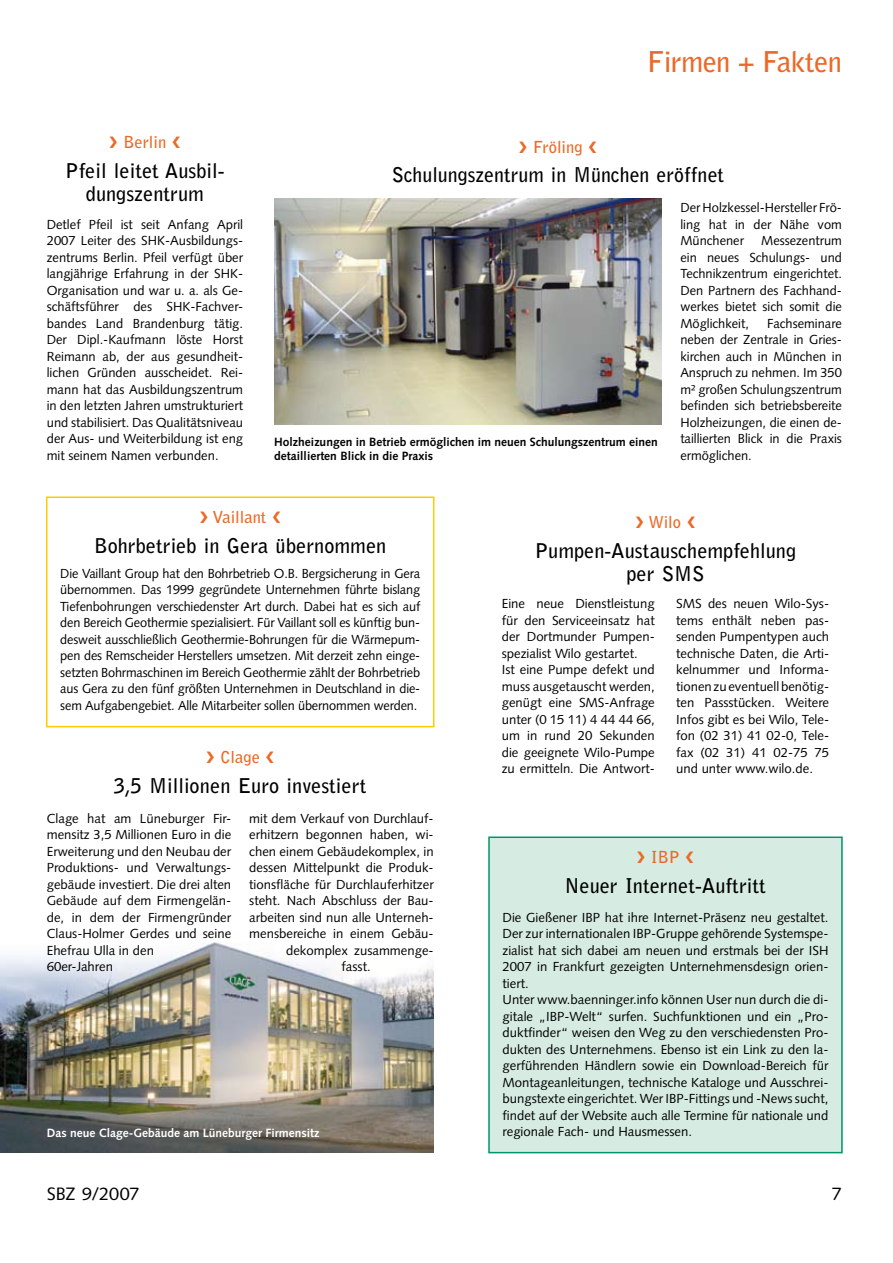
<style>
.page{position:relative;width:893px;height:1263px;background:#fff}
.page>*{position:absolute;margin:0;border:0;box-sizing:border-box;transform-origin:0 0}
.t1{font:700 28.5px "Bell Gothic Std";letter-spacing:-.025em;color:#eb6a28}
.t2{font:700 20.25px/23.2px "Bell Gothic Std";color:#000;text-align:center}
.t3{font:18px "Syntax LT Std";letter-spacing:-.01em;color:#000}
.t4{font:700 16.5px "Bell Gothic Std";color:#eb6a28}
.t5{font:13.2px/16.5px "Syntax LT Std";color:#000;text-align:justify}
.t6{font:700 12px/13.5px "Syntax LT Std";color:#000}
.t7{font:700 12px "Syntax LT Std";color:#fff}
</style>
<div class="page">
<img style="left:0;top:942px;width:434px;height:211px">
<img style="left:274px;top:198px;width:387px;height:226px">
<div style="left:46px;top:496px;width:388px;height:231px;border:2px solid #fecc00"></div>
<div style="left:489px;top:837px;width:353px;height:315px;background:#d6ebe1"></div>
<div style="left:488px;top:836px;width:355px;height:317px;border:2px solid #00946c"></div>
<p class="t4" style="left:109px;top:132px;width:73px">❯ Berlin ❮</p>
<h2 class="t2" style="left:65px;top:159px;width:161px">Pfeil leitet Ausbil&shy;dungszentrum</h2>
<p class="t5" style="left:47px;top:216px;width:198px">Detlef Pfeil ist seit Anfang April 2007 Leiter des SHK-Ausbildungs&shy;zentrums Berlin. Pfeil verfügt über langjährige Erfahrung in der SHK-Organisation und war u. a. als Ge&shy;schäftsführer des SHK-Fachver&shy;bandes Land Brandenburg tätig.<br>Der Dipl.-Kaufmann löste Horst Reimann ab, der aus gesundheit&shy;lichen Gründen ausscheidet. Rei&shy;mann hat das Ausbildungszentrum in den letzten Jahren umstrukturiert und stabilisiert. Das Qualitätsniveau der Aus- und Weiterbildung ist eng mit seinem Namen verbunden.</p>
<h1 class="t1" style="left:647px;top:45px;width:196px">Firmen + Fakten</h1>
<p class="t4" style="left:519px;top:137px;width:80px">❯ Fröling ❮</p>
<h2 class="t2" style="left:392px;top:163px;width:334px">Schulungszentrum in München eröffnet</h2>
<p class="t6" style="left:274px;top:435px;width:385px">Holzheizungen in Betrieb ermöglichen im neuen Schulungszentrum einen detaillierten Blick in die Praxis</p>
<p class="t5" style="left:680px;top:199px;width:163px">Der Holzkessel-Hersteller Frö&shy;ling hat in der Nähe vom Münchener</p>
<p class="t5" style="left:680px;top:232px;width:163px;text-indent:81px">Messezentrum ein neues Schulungs- und Technikzentrum eingerichtet.<br>Den Partnern des Fachhand&shy;werkes bietet sich somit die Möglichkeit,</p>
<p class="t5" style="left:680px;top:315px;width:163px;text-indent:87px">Fachseminare neben der Zentrale in Gries&shy;kirchen auch in München in Anspruch zu nehmen. Im 350 m² großen Schulungszentrum befinden sich betriebsbereite Holzheizungen, die einen de&shy;taillierten Blick in die Praxis ermöglichen.</p>
<p class="t4" style="left:200px;top:507px;width:82px">❯ Vaillant ❮</p>
<h2 class="t2" style="left:94px;top:534px;width:294px">Bohrbetrieb in Gera übernommen</h2>
<p class="t5" style="left:60px;top:565px;width:361px">Die Vaillant Group hat den Bohrbetrieb O.B. Bergsicherung in Gera übernommen. Das 1999 gegründete Unternehmen führte bislang Tiefenbohrungen verschiedenster Art durch. Dabei hat es sich auf den Bereich Geothermie spezialisiert. Für Vaillant soll es künftig bun&shy;desweit ausschließlich Geothermie-Bohrungen für die Wärmepum&shy;pen des Remscheider Herstellers umsetzen. Mit derzeit zehn einge&shy;setzten Bohrmaschinen im Bereich Geothermie zählt der Bohrbetrieb aus Gera zu den fünf größten Unternehmen in Deutschland in die&shy;sem Aufgabengebiet. Alle Mitarbeiter sollen übernommen werden.</p>
<p class="t4" style="left:206px;top:747px;width:70px">❯ Clage ❮</p>
<h2 class="t2" style="left:114px;top:774px;width:254px">3,5 Millionen Euro investiert</h2>
<p class="t5" style="left:47px;top:810px;width:186px;text-align:left">Clage hat am Lüneburger Fir&shy;mensitz 3,5 Millionen Euro in die<br>Erweiterung und den Neubau der<br>Produktions- und Verwaltungs&shy;gebäude investiert. Die drei alten<br>Gebäude auf dem Firmengelän&shy;de, in dem der Firmengründer<br>Claus-Holmer Gerdes und seine<br>Ehefrau Ulla in den<br>60er-Jahren</p>
<p class="t5" style="left:249px;top:810px;width:186px">mit dem Verkauf von Durchlauf-</p>
<p class="t5" style="left:249px;top:826px;width:184px">erhitzern begonnen haben, wi-</p>
<p class="t5" style="left:249px;top:843px;width:186px">chen einem Gebäudekomplex, in</p>
<p class="t5" style="left:249px;top:859px;width:184px">dessen Mittelpunkt die Produk-</p>
<p class="t5" style="left:249px;top:876px;width:186px">tionsfläche für Durchlauferhitzer</p>
<p class="t5" style="left:249px;top:892px;width:184px">steht. Nach Abschluss der Bau-</p>
<p class="t5" style="left:249px;top:909px;width:186px">arbeiten sind nun alle Unterneh-</p>
<p class="t5" style="left:249px;top:925px;width:186px">mensbereiche in einem Gebäu-</p>
<p class="t5" style="left:286px;top:942px;width:149px">dekomplex zusammenge-</p>
<p class="t5" style="left:342px;top:958px;width:31px">fasst.</p>
<p class="t7" style="left:47px;top:1126px;width:274px">Das neue Clage-Gebäude am Lüneburger Firmensitz</p>
<h3 class="t3" style="left:47px;top:1183px;width:94px">SBZ 9/2007</h3>
<p class="t4" style="left:635px;top:512px;width:61px">❯ Wilo ❮</p>
<h2 class="t2" style="left:535px;top:539px;width:263px">Pumpen-Austauschempfehlung per SMS</h2>
<p class="t5" style="left:502px;top:595px;width:155px;text-align:left">Eine neue Dienstleistung für den Serviceeinsatz hat der Dortmunder Pumpen&shy;spezialist Wilo gestartet.<br>Ist eine Pumpe defekt und muss ausgetauscht werden, genügt eine SMS-Anfrage unter (0 15 11) 4 44 44 66, um in rund 20 Sekunden die geeignete Wilo-Pumpe zu ermitteln. Die Antwort-</p>
<p class="t5" style="left:676px;top:595px;width:155px;text-align:left">SMS des neuen Wilo-Sys&shy;tems enthält neben pas&shy;senden Pumpentypen auch technische Daten, die Arti&shy;kelnummer und Informa&shy;tionen zu eventuell benötig&shy;ten Passstücken. Weitere<br>Infos gibt es bei Wilo, Tele&shy;fon (02 31) 41 02-0, Tele&shy;fax (02 31) 41 02-75 75 und unter www.wilo.de.</p>
<p class="t4" style="left:637px;top:847px;width:59px">❯ IBP ❮</p>
<h2 class="t2" style="left:565px;top:874px;width:203px">Neuer Internet-Auftritt</h2>
<p class="t5" style="left:502px;top:909px;width:327px;text-align:left">Die Gießener IBP hat ihre Internet-Präsenz neu gestaltet.<br>Der zur internationalen IBP-Gruppe gehörende Systemspe&shy;zialist hat sich dabei am neuen und erstmals bei der ISH 2007 in Frankfurt gezeigten Unternehmensdesign orien&shy;tiert.<br>Unter www.baenninger.info können User nun durch die di&shy;gitale „IBP-Welt“ surfen. Suchfunktionen und ein „Pro&shy;duktfinder“ weisen den Weg zu den verschiedensten Pro&shy;dukten des Unternehmens. Ebenso ist ein Link zu den la&shy;gerführenden Händlern sowie ein Download-Bereich für Montageanleitungen, technische Kataloge und Ausschrei&shy;bungstexte eingerichtet. Wer IBP-Fittings und -News sucht, findet auf der Website auch alle Termine für nationale und regionale Fach- und Hausmessen.</p>
</div>
